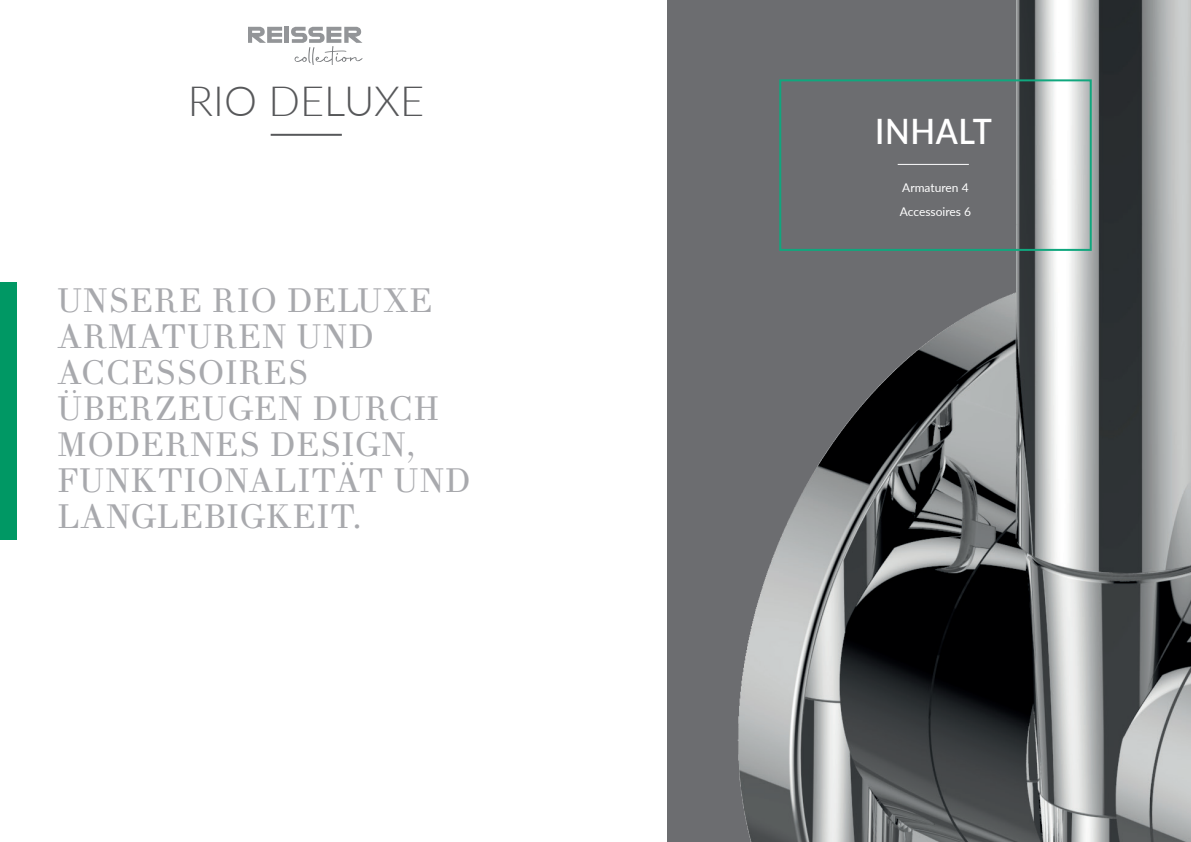
<style>
.page{position:relative;width:1191px;height:842px;background:#fff}
.page>*{position:absolute;margin:0;border:0;box-sizing:border-box;transform-origin:0 0}
.t1{font:300 41.7px "Lato";color:#57585a}
.t2{font:600 35px "Lato";letter-spacing:.02em;color:#fff;scale:.92 1}
.t3{font:33.7px/36px "Theano Didot";letter-spacing:.015em;color:#a8a9ad}
.t4{font:12px/24px "Lato";color:#fff}
</style>
<div class="page">
<img style="left:668px;top:0;width:523px;height:842px">
<hr style="left:271px;top:134px;width:71px;height:2px;background:#57585a">
<div style="left:0;top:283px;width:16px;height:257px;background:#009864"></div>
<div style="left:779px;top:79px;width:312px;height:172px;border:2px solid #10a77e"></div>
<hr style="left:897px;top:164px;width:72px;height:1px;background:#fff">
<hr style="left:285px;top:27px;width:4px;height:16px;background:#939598">
<svg style="left:248px;top:27px;width:34px;height:16px"></svg>
<svg style="left:291px;top:27px;width:71px;height:37px"></svg>
<p class="t1" style="left:188px;top:72px;width:238px">RIO DELUXE</p>
<p class="t3" style="left:57px;top:283px;width:415px">UNSERE RIO DELUXE<br>ARMATUREN UND<br>ACCESSOIRES<br>ÜBERZEUGEN DURCH<br>MODERNES DESIGN,<br>FUNKTIONALITÄT UND<br>LANGLEBIGKEIT.</p>
<p class="t2" style="left:875px;top:106px;width:128px">INHALT</p>
<p class="t4" style="left:900px;top:175px;width:73px">Armaturen 4<br>Accessoires 6</p>
</div>
